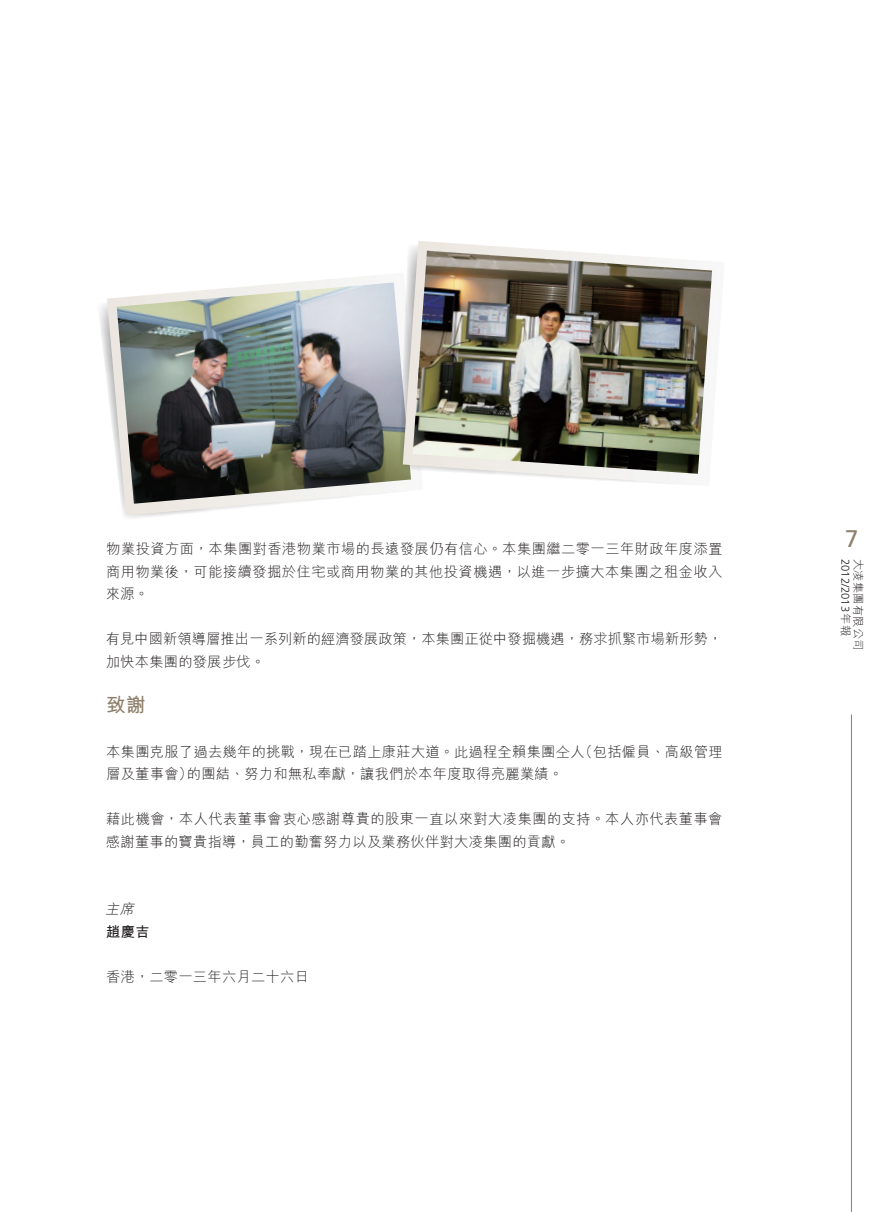
<style>
.page{position:relative;width:893px;height:1212px;background:#fff}
.page>*{position:absolute;margin:0;border:0;box-sizing:border-box;transform-origin:0 0}
.t1{font:24px "Frutiger LT Std";color:#8d7f69}
.t2{font:700 19.5px "M Hei HK";color:#8d7f69}
.t3{font:300 14.25px/22.5px "M Hei HK";letter-spacing:.02em;color:#231f20}
.t4{font:700 14.25px "M Hei HK";color:#231f20}
.t5{font:italic 300 14.25px "M Hei HK";color:#231f20}
.t6{font:300 11.25px "Frutiger LT Std";color:#231f20}
.t7{font:300 11.25px "M Hei HK";letter-spacing:.02em;color:#231f20}
.s1{font-family:"M Hei HK"}
</style>
<div class="page">
<hr style="left:851px;top:714px;width:1px;height:498px;background:#8d7f69">
<svg style="left:100px;top:304px;width:65px;height:214px"></svg>
<svg style="left:107px;top:276px;width:258px;height:239px"></svg>
<img style="left:117px;top:282px;width:282px;height:222px">
<svg style="left:403px;top:241px;width:310px;height:243px"></svg>
<img style="left:413px;top:251px;width:299px;height:223px">
<p class="t3" style="left:106px;top:538px;width:618px;text-align:justify">物業投資方面，本集團對香港物業市場的長遠發展仍有信心。本集團繼二零一三年財政年度添置商用物業後，可能接續發掘於住宅或商用物業的其他投資機遇，以進一步擴大本集團之租金收入來源。</p>
<p class="t3" style="left:106px;top:628px;width:618px">有見中國新領導層推出一系列新的經濟發展政策，本集團正從中發掘機遇，務求抓緊市場新形勢，加快本集團的發展步伐。</p>
<h2 class="t2" style="left:106px;top:691px;width:41px">致謝</h2>
<p class="t3" style="left:106px;top:740px;width:618px">本集團克服了過去幾年的挑戰，現在已踏上康莊大道。此過程全賴集團仝人（包括僱員、高級管理層及董事會）的團結、努力和無私奉獻，讓我們於本年度取得亮麗業績。</p>
<p class="t3" style="left:106px;top:808px;width:618px">藉此機會，本人代表董事會衷心感謝尊貴的股東一直以來對大凌集團的支持。本人亦代表董事會感謝董事的寶貴指導，員工的勤奮努力以及業務伙伴對大凌集團的貢獻。</p>
<p class="t5" style="left:105px;top:902px;width:33px">主席</p>
<p class="t4" style="left:106px;top:921px;width:45px">趙慶吉</p>
<p class="t3" style="left:106px;top:965px;width:204px">香港，二零一三年六月二十六日</p>
<h1 class="t1" style="left:845px;top:525px;width:15px">7</h1>
<p class="t6" style="left:852px;top:559px;width:79px;rotate:90deg">2012/2013 <span class="s1">年報</span></p>
<p class="t7" style="left:864px;top:559px;width:93px;rotate:90deg">大凌集團有限公司</p>
</div>
